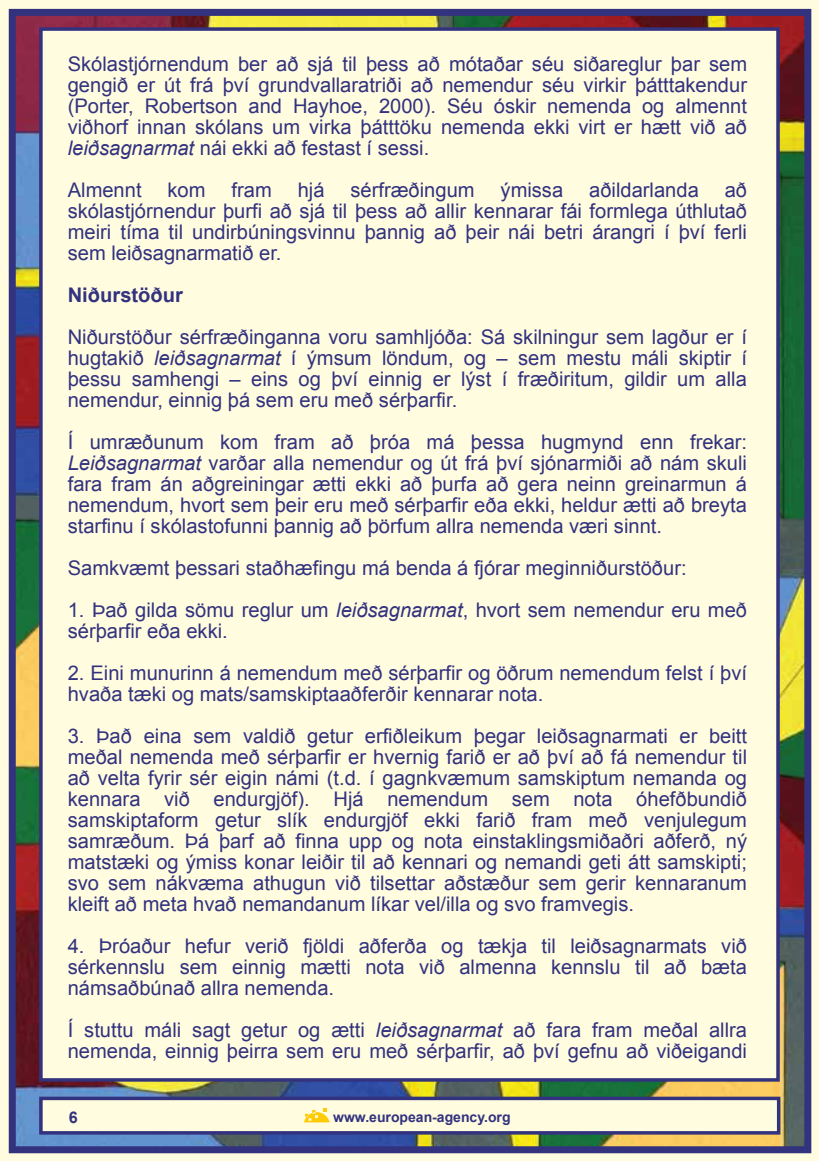
<style>
.page{position:relative;width:819px;height:1161px;background:#fff}
.page>*{position:absolute;margin:0;border:0;box-sizing:border-box;transform-origin:0 0}
.t1{font:20.12px/21px "Arial";color:#32327f;text-align:justify}
.t2{font:700 20.12px "Arial";color:#32327f}
.t3{font:700 16.1px "Arial";color:#32327f}
.t4{font:700 14px "Arial";color:#32327f}
.s1{font-style:italic}
</style>
<div class="page">
<img style="left:17px;top:17px;width:786px;height:1128px">
<div style="left:0;top:0;width:819px;height:12px;background:#fffcdf"></div>
<div style="left:807px;top:0;width:12px;height:1161px;background:#fffcdf"></div>
<div style="left:0;top:1150px;width:819px;height:11px;background:#fffcdf"></div>
<div style="left:0;top:0;width:12px;height:1161px;background:#fffcdf"></div>
<div style="left:9px;top:9px;width:802px;height:1144px;border:7px solid #32327f"></div>
<div style="left:39px;top:27px;width:740px;height:1054px;background:#fffcdf;border:4px solid #32327f"></div>
<div style="left:39px;top:1096px;width:741px;height:38px;background:#fffcdf;border:4px solid #32327f"></div>
<svg style="left:304px;top:1109px;width:25px;height:13px"></svg>
<p class="t1" style="left:68px;top:53px;width:680px">Skólastjórnendum ber að sjá til þess að mótaðar séu siðareglur þar sem gengið er út frá því grundvallaratriði að nemendur séu virkir þátttakendur (Porter, Robertson and Hayhoe, 2000). Séu óskir nemenda og almennt viðhorf innan skólans um virka þátttöku nemenda ekki virt er hætt við að <span class="s1">leiðsagnarmat</span> nái ekki að festast í sessi.</p>
<p class="t1" style="left:68px;top:179px;width:75px">Almennt</p>
<p class="t1" style="left:167px;top:179px;width:40px">kom</p>
<p class="t1" style="left:231px;top:179px;width:42px">fram</p>
<p class="t1" style="left:298px;top:179px;width:28px">hjá</p>
<p class="t1" style="left:350px;top:179px;width:126px">sérfræðingum</p>
<p class="t1" style="left:500px;top:179px;width:64px">ýmissa</p>
<p class="t1" style="left:589px;top:179px;width:111px">aðildarlanda</p>
<p class="t1" style="left:68px;top:179px;width:680px;text-indent:657px">að skólastjórnendur þurfi að sjá til þess að allir kennarar fái formlega úthlutað meiri tíma til undirbúningsvinnu þannig að þeir nái betri árangri í því ferli sem leiðsagnarmatið er.</p>
<p class="t2" style="left:68px;top:281px;width:117px">Niðurstöður</p>
<p class="t1" style="left:68px;top:326px;width:681px">Niðurstöður sérfræðinganna voru samhljóða: Sá skilningur sem lagður er í hugtakið <span class="s1">leiðsagnarmat</span> í ýmsum löndum, og – sem mestu máli skiptir í þessu samhengi – eins og því einnig er lýst í fræðiritum, gildir um alla nemendur, einnig þá sem eru með sérþarfir.</p>
<p class="t1" style="left:68px;top:431px;width:680px">Í umræðunum kom fram að þróa má þessa hugmynd enn frekar:<br><span class="s1">Leiðsagnarmat</span> varðar alla nemendur og út frá því sjónarmiði að nám skuli fara fram án aðgreiningar ætti ekki að þurfa að gera neinn greinarmun á nemendum, hvort sem þeir eru með sérþarfir eða ekki, heldur ætti að breyta starfinu í skólastofunni þannig að þörfum allra nemenda væri sinnt.</p>
<p class="t1" style="left:68px;top:557px;width:620px">Samkvæmt þessari staðhæfingu má benda á fjórar meginniðurstöður:</p>
<p class="t1" style="left:68px;top:599px;width:680px">1. Það gilda sömu reglur um <span class="s1">leiðsagnarmat</span>, hvort sem nemendur eru með sérþarfir eða ekki.</p>
<p class="t1" style="left:68px;top:662px;width:680px">2. Eini munurinn á nemendum með sérþarfir og öðrum nemendum felst í því hvaða tæki og mats/samskiptaaðferðir kennarar nota.</p>
<p class="t1" style="left:68px;top:725px;width:680px">3. Það eina sem valdið getur erfiðleikum þegar leiðsagnarmati er beitt meðal nemenda með sérþarfir er hvernig farið er að því að fá nemendur til að velta fyrir sér eigin námi (t.d. í gagnkvæmum samskiptum nemanda og kennara við endurgjöf). Hjá nemendum sem nota óhefðbundið samskiptaform getur slík endurgjöf ekki farið fram með venjulegum samræðum. Þá þarf að finna upp og nota einstaklingsmiðaðri aðferð, ný matstæki og ýmiss konar leiðir til að kennari og nemandi geti átt samskipti; svo sem nákvæma athugun við tilsettar aðstæður sem gerir kennaranum kleift að meta hvað nemandanum líkar vel/illa og svo framvegis.</p>
<p class="t1" style="left:68px;top:935px;width:680px">4. Þróaður hefur verið fjöldi aðferða og tækja til leiðsagnarmats við sérkennslu sem einnig mætti nota við almenna kennslu til að bæta námsaðbúnað allra nemenda.</p>
<p class="t1" style="left:68px;top:1019px;width:680px">Í stuttu máli sagt getur og ætti <span class="s1">leiðsagnarmat</span> að fara fram meðal allra nemenda, einnig þeirra sem eru með sérþarfir, að því gefnu að viðeigandi</p>
<p class="t3" style="left:69px;top:1106px;width:10px">6</p>
<p class="t4" style="left:333px;top:1108px;width:179px">www.european-agency.org</p>
</div>
